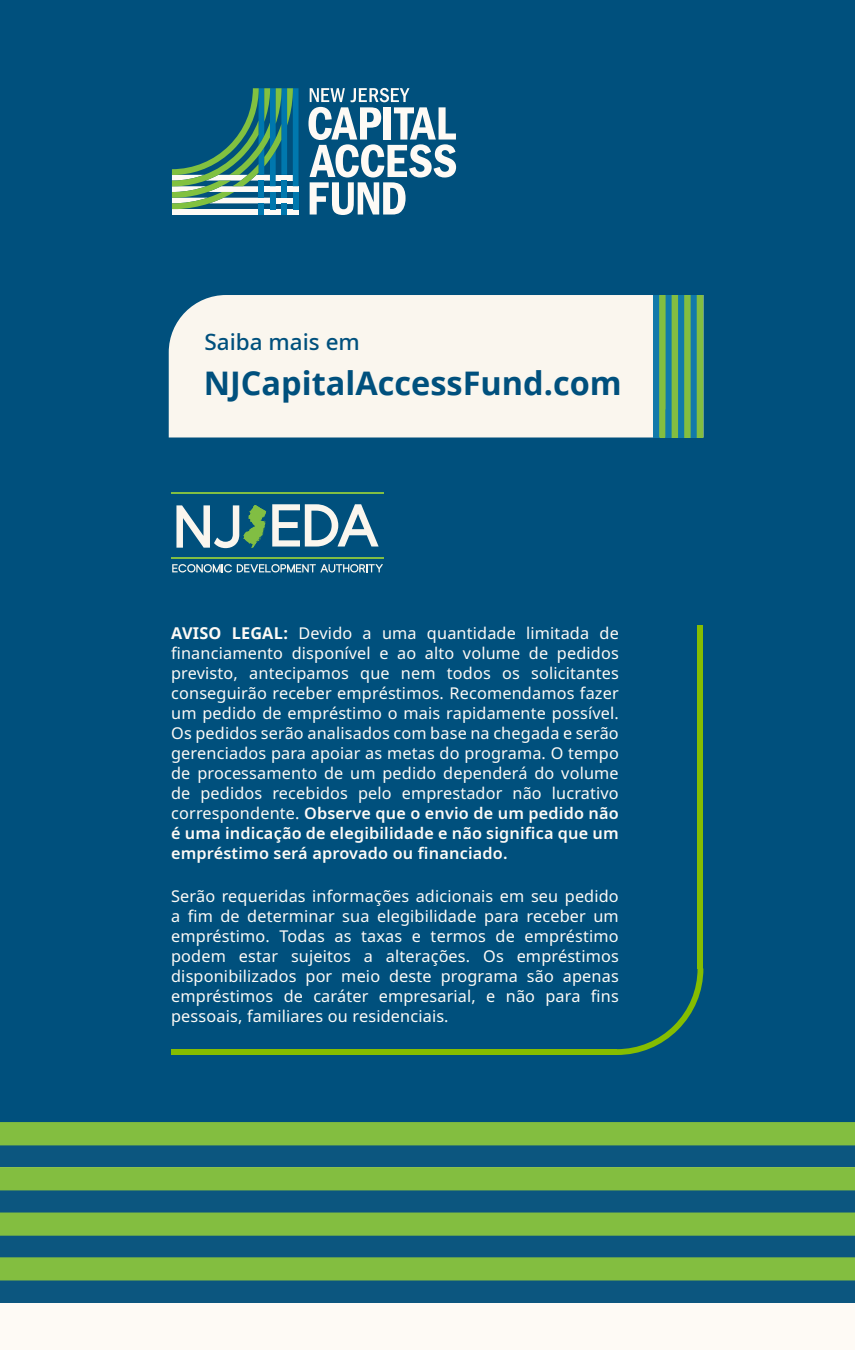
<style>
.page{position:relative;width:855px;height:1350px;background:#fff}
.page>*{position:absolute;margin:0;border:0;box-sizing:border-box;transform-origin:0 0}
.Body_2{font:700 32.5px "Noto Sans";color:#00507d}
.Body_2-2{font:500 22.5px "Noto Sans";color:#00507d}
.t1{font:16.25px/20px "Noto Sans";letter-spacing:.01em;color:#fdfaf6;text-align:justify}
.s1{font-weight:700}
.s2{font-weight:600}
</style>
<div class="page">
<div style="left:0;top:1280px;width:855px;height:23px;background:#0c567f"></div>
<svg style="left:0;top:1236px;width:855px;height:44px;background:#498b5e"></svg>
<svg style="left:0;top:1190px;width:855px;height:46px;background:#498b5e"></svg>
<svg style="left:0;top:1145px;width:855px;height:45px;background:#4a8c5e"></svg>
<div style="left:0;top:0;width:855px;height:1145px;background:#00507d"></div>
<div style="left:264px;top:209px;width:17px;height:6px;background:#fefaf5"></div>
<div style="left:172px;top:209px;width:87px;height:6px;background:#fefaf5"></div>
<div style="left:287px;top:209px;width:12px;height:6px;background:#fefaf5"></div>
<svg style="left:308px;top:88px;width:148px;height:127px"></svg>
<div style="left:259px;top:203px;width:5px;height:12px;background:#0078ae"></div>
<div style="left:281px;top:203px;width:6px;height:12px;background:#0078ae"></div>
<svg style="left:172px;top:88px;width:127px;height:121px;background:#347e83"></svg>
<svg style="left:272px;top:504px;width:107px;height:43px;background:#6d98ae"></svg>
<hr style="left:171px;top:492px;width:213px;height:2px;background:#81be43">
<hr style="left:171px;top:557px;width:213px;height:2px;background:#81be43">
<svg style="left:176px;top:505px;width:90px;height:43px;background:#5b9096"></svg>
<svg style="left:172px;top:564px;width:211px;height:9px;background:#5a8ba5"></svg>
<div style="left:169px;top:295px;width:484px;height:143px;background:#faf6ee"></div>
<div style="left:171px;top:1049px;width:446px;height:6px;background:#85bd00"></div>
<svg style="left:617px;top:968px;width:86px;height:87px;background:#0d5b70"></svg>
<div style="left:697px;top:625px;width:6px;height:344px;background:#85bd00"></div>
<div style="left:653px;top:295px;width:6px;height:143px;background:#117aaa"></div>
<svg style="left:659px;top:295px;width:44px;height:143px;background:#53a16c"></svg>
<p class="Body_2-2" style="left:204px;top:326px;width:157px">Saiba mais em</p>
<p class="Body_2" style="left:204px;top:360px;width:420px">NJCapitalAccessFund.com</p>
<p class="t1" style="left:171px;top:624px;width:449px"><span class="s1">AVISO LEGAL:</span> Devido a uma quantidade limitada de financiamento disponível e ao alto volume de pedidos previsto, antecipamos que nem todos os solicitantes conseguirão receber empréstimos. Recomendamos fazer um pedido de empréstimo o mais rapidamente possível.<br>Os pedidos serão analisados com base na chegada e serão gerenciados para apoiar as metas do programa. O tempo de processamento de um pedido dependerá do volume de pedidos recebidos pelo emprestador não lucrativo correspondente. <span class="s2">Observe que o envio de um pedido não é uma indicação de elegibilidade e não significa que um empréstimo será aprovado ou financiado.</span></p>
<p class="t1" style="left:171px;top:886px;width:449px">Serão requeridas informações adicionais em seu pedido a fim de determinar sua elegibilidade para receber um empréstimo. Todas as taxas e termos de empréstimo podem estar sujeitos a alterações. Os empréstimos disponibilizados por meio deste programa são apenas empréstimos de caráter empresarial, e não para fins pessoais, familiares ou residenciais.</p>
</div>
